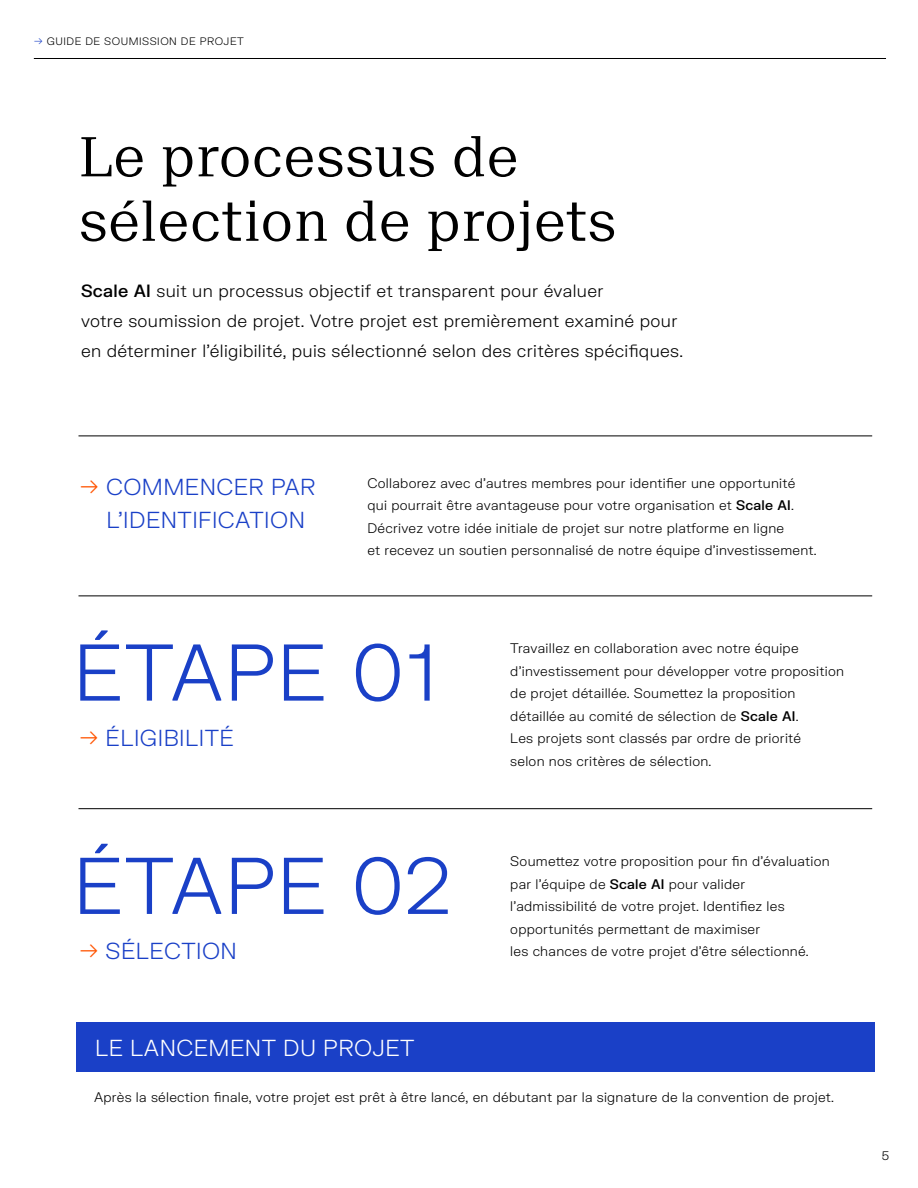
<style>
.page{position:relative;width:918px;height:1188px;background:#fff}
.page>*{position:absolute;margin:0;border:0;box-sizing:border-box;transform-origin:0 0}
.t1{font:300 78px "FK Grotesk";letter-spacing:.02em;color:#1a40c7}
.t2{font:300 54px/64.5px "Suisse Neue";color:#000}
.t3{font:300 22.5px/33px "FK Grotesk";letter-spacing:.02em;color:#1a40c7}
.t4{font:300 22.5px "FK Grotesk";letter-spacing:.02em;color:#fff}
.t5{font:300 17.25px/30px "FK Grotesk";letter-spacing:.02em;color:#000}
.t6{font:300 13.5px/22.5px "FK Grotesk";letter-spacing:.02em;color:#000}
.t7{font:300 12px "FK Grotesk";color:#000}
.t8{font:300 10.5px "FK Grotesk";letter-spacing:.05em;color:#000}
.s1{color:#1a40c7}
.s2{font-weight:500}
.s3{color:#ff5400}
</style>
<div class="page">
<hr style="left:34px;top:58px;width:852px;height:1px;background:#000">
<hr style="left:78px;top:808px;width:794px;height:1px;background:#000">
<hr style="left:78px;top:596px;width:794px;height:1px;background:#000">
<hr style="left:78px;top:436px;width:794px;height:1px;background:#000">
<div style="left:77px;top:1022px;width:798px;height:49px;background:#1a40c7"></div>
<p class="t8" style="left:34px;top:34px;width:212px"><span class="s1">→</span> GUIDE DE SOUMISSION DE PROJET</p>
<h2 class="t2" style="left:78px;top:125px;width:539px">Le processus de sélection de projets</h2>
<p class="t5" style="left:81px;top:275px;width:604px"><span class="s2">Scale AI</span> suit un processus objectif et transparent pour évaluer<br>votre soumission de projet. Votre projet est premièrement examiné pour en déterminer l’éligibilité, puis sélectionné selon des critères spécifiques.</p>
<h3 class="t3" style="left:106px;top:469px;width:211px;text-indent:-27px"><span class="s3">→</span> COMMENCER PAR<br>L’IDENTIFICATION</h3>
<p class="t6" style="left:367px;top:471px;width:451px">Collaborez avec d’autres membres pour identifier une opportunité qui pourrait être avantageuse pour votre organisation et <span class="s2">Scale AI</span>.<br>Décrivez votre idée initiale de projet sur notre platforme en ligne<br>et recevez un soutien personnalisé de notre équipe d’investissement.</p>
<h1 class="t1" style="left:73px;top:614px;width:365px">ÉTAPE 01</h1>
<h3 class="t3" style="left:79px;top:719px;width:156px"><span class="s3">→</span> ÉLIGIBILITÉ</h3>
<h1 class="t1" style="left:73px;top:827px;width:380px">ÉTAPE 02</h1>
<h3 class="t3" style="left:79px;top:933px;width:159px"><span class="s3">→</span> SÉLECTION</h3>
<h3 class="t4" style="left:95px;top:1031px;width:321px">LE LANCEMENT DU PROJET</h3>
<p class="t6" style="left:510px;top:636px;width:335px">Travaillez en collaboration avec notre équipe d’investissement pour développer votre proposition de projet détaillée. Soumettez la proposition détaillée au comité de sélection de <span class="s2">Scale AI</span>.<br>Les projets sont classés par ordre de priorité<br>selon nos critères de sélection.</p>
<p class="t6" style="left:510px;top:849px;width:321px">Soumettez votre proposition pour fin d’évaluation par l’équipe de <span class="s2">Scale AI</span> pour valider l’admissibilité de votre projet. Identifiez les opportunités permettant de maximiser<br>les chances de votre projet d’être sélectionné.</p>
<p class="t6" style="left:94px;top:1085px;width:741px">Après la sélection finale, votre projet est prêt à être lancé, en débutant par la signature de la convention de projet.</p>
<p class="t7" style="left:882px;top:1147px;width:9px">5</p>
</div>
